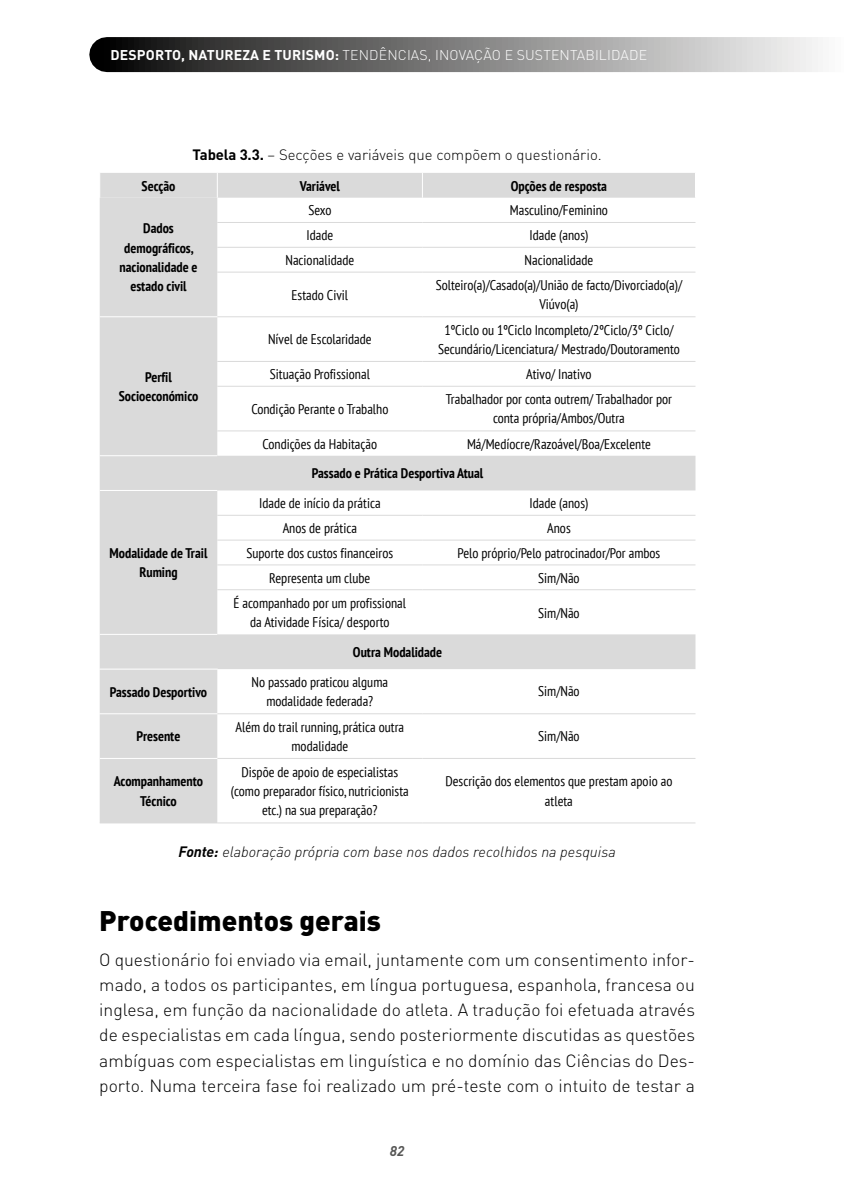
<style>
.page{position:relative;width:844px;height:1191px;background:#fff}
.page>*{position:absolute;margin:0;border:0;box-sizing:border-box;transform-origin:0 0}
.t1{font:900 28px "DINOT";color:#000}
.t2{font:300 17.5px/25.2px "DINOT";color:#000;text-align:justify}
.t3{font:italic 300 14.88px "DINOT";color:#000}
.t4{font:300 14.88px "DINOT";color:#000}
.t5{font:condensed 14px/19.2px "PT Sans";color:#000;text-align:center}
.t6{font:700 condensed 14px/19.2px "PT Sans";color:#000;text-align:center}
.t7{font:300 14px "DINOT";letter-spacing:.01em;color:#fff}
.t8{font:italic 700 14px "DINOT";color:#575756}
.s1{font-weight:700}
</style>
<div class="page">
<div style="left:107px;top:37px;width:736px;height:35px;background:linear-gradient(to right,#0d0d0c,#fdfcfc)"></div>
<svg style="left:100px;top:198px;width:595px;height:624px"></svg>
<hr style="left:217px;top:316px;width:205px;height:1px;background:#dadada">
<hr style="left:422px;top:316px;width:273px;height:1px;background:#dadada">
<hr style="left:217px;top:222px;width:205px;height:1px;background:#dadada">
<hr style="left:422px;top:222px;width:273px;height:1px;background:#dadada">
<hr style="left:217px;top:247px;width:205px;height:1px;background:#dadada">
<hr style="left:422px;top:247px;width:273px;height:1px;background:#dadada">
<hr style="left:217px;top:272px;width:205px;height:1px;background:#dadada">
<hr style="left:422px;top:272px;width:273px;height:1px;background:#dadada">
<hr style="left:100px;top:822px;width:117px;height:1px;background:#dadada">
<hr style="left:217px;top:822px;width:205px;height:1px;background:#dadada">
<hr style="left:422px;top:822px;width:273px;height:1px;background:#dadada">
<hr style="left:100px;top:316px;width:117px;height:1px;background:#fff">
<hr style="left:217px;top:361px;width:205px;height:1px;background:#dadada">
<hr style="left:422px;top:361px;width:273px;height:1px;background:#dadada">
<hr style="left:217px;top:386px;width:205px;height:1px;background:#dadada">
<hr style="left:422px;top:386px;width:273px;height:1px;background:#dadada">
<hr style="left:217px;top:430px;width:205px;height:1px;background:#dadada">
<hr style="left:422px;top:430px;width:273px;height:1px;background:#dadada">
<hr style="left:217px;top:515px;width:205px;height:1px;background:#dadada">
<hr style="left:422px;top:515px;width:273px;height:1px;background:#dadada">
<hr style="left:217px;top:539px;width:205px;height:1px;background:#dadada">
<hr style="left:422px;top:539px;width:273px;height:1px;background:#dadada">
<hr style="left:217px;top:564px;width:205px;height:1px;background:#dadada">
<hr style="left:422px;top:564px;width:273px;height:1px;background:#dadada">
<hr style="left:217px;top:589px;width:205px;height:1px;background:#dadada">
<hr style="left:422px;top:589px;width:273px;height:1px;background:#dadada">
<hr style="left:217px;top:758px;width:205px;height:1px;background:#dadada">
<hr style="left:422px;top:758px;width:273px;height:1px;background:#dadada">
<hr style="left:217px;top:713px;width:205px;height:1px;background:#dadada">
<hr style="left:422px;top:713px;width:273px;height:1px;background:#dadada">
<hr style="left:100px;top:455px;width:117px;height:1px;background:#fff">
<hr style="left:100px;top:490px;width:117px;height:1px;background:#fff">
<hr style="left:100px;top:634px;width:117px;height:1px;background:#fff">
<hr style="left:99px;top:668px;width:119px;height:1px;background:#fff">
<hr style="left:99px;top:713px;width:118px;height:1px;background:#fff">
<hr style="left:100px;top:758px;width:117px;height:1px;background:#fff">
<div style="left:100px;top:173px;width:595px;height:25px;background:#dadada"></div>
<p class="t7" style="left:110px;top:45px;width:538px"><span class="s1">DESPORTO, NATUREZA E TURISMO:</span> TENDÊNCIAS, INOVAÇÃO E SUSTENTABILIDADE</p>
<p class="t4" style="left:192px;top:145px;width:410px"><span class="s1">Tabela 3.3.</span> – Secções e variáveis que compõem o questionário.</p>
<p class="t6" style="left:142px;top:176px;width:35px">Secção</p>
<p class="t6" style="left:300px;top:176px;width:42px">Variável</p>
<p class="t6" style="left:510px;top:176px;width:98px">Opções de resposta</p>
<p class="t6" style="left:119px;top:218px;width:80px">Dados demográficos, nacionalidade e estado civil</p>
<p class="t5" style="left:308px;top:200px;width:25px">Sexo</p>
<p class="t5" style="left:510px;top:200px;width:100px">Masculino/Feminino</p>
<p class="t5" style="left:306px;top:225px;width:28px">Idade</p>
<p class="t5" style="left:529px;top:225px;width:60px">Idade (anos)</p>
<p class="t5" style="left:285px;top:250px;width:70px">Nacionalidade</p>
<p class="t5" style="left:524px;top:250px;width:70px">Nacionalidade</p>
<p class="t5" style="left:291px;top:285px;width:58px">Estado Civil</p>
<p class="t5" style="left:435px;top:275px;width:248px">Solteiro(a)/Casado(a)/União de facto/Divorciado(a)/<br>Viúvo(a)</p>
<p class="t6" style="left:119px;top:367px;width:81px">Perfil<br>Socioeconómico</p>
<p class="t6" style="left:110px;top:543px;width:99px">Modalidade de Trail<br>Ruming</p>
<p class="t5" style="left:268px;top:329px;width:105px">Nível de Escolaridade</p>
<p class="t5" style="left:438px;top:320px;width:243px">1ºCiclo ou 1ºCiclo Incompleto/2ºCiclo/3º Ciclo/<br>Secundário/Licenciatura/ Mestrado/Doutoramento</p>
<p class="t5" style="left:270px;top:364px;width:102px">Situação Profissional</p>
<p class="t5" style="left:526px;top:364px;width:67px">Ativo/ Inativo</p>
<p class="t5" style="left:251px;top:399px;width:138px">Condição Perante o Trabalho</p>
<p class="t5" style="left:446px;top:389px;width:227px">Trabalhador por conta outrem/ Trabalhador por conta própria/Ambos/Outra</p>
<p class="t5" style="left:262px;top:434px;width:116px">Condições da Habitação</p>
<p class="t5" style="left:467px;top:434px;width:185px">Má/Medíocre/Razoável/Boa/Excelente</p>
<p class="t6" style="left:312px;top:463px;width:173px">Passado e Prática Desportiva Atual</p>
<p class="t5" style="left:259px;top:493px;width:123px">Idade de início da prática</p>
<p class="t5" style="left:529px;top:493px;width:60px">Idade (anos)</p>
<p class="t5" style="left:282px;top:518px;width:76px">Anos de prática</p>
<p class="t5" style="left:547px;top:518px;width:25px">Anos</p>
<p class="t5" style="left:246px;top:543px;width:148px">Suporte dos custos financeiros</p>
<p class="t5" style="left:457px;top:543px;width:204px">Pelo próprio/Pelo patrocinador/Por ambos</p>
<p class="t5" style="left:269px;top:567px;width:103px">Representa um clube</p>
<p class="t5" style="left:538px;top:567px;width:43px">Sim/Não</p>
<p class="t5" style="left:233px;top:593px;width:174px">É acompanhado por um profissional da Atividade Física/ desporto</p>
<p class="t5" style="left:538px;top:602px;width:43px">Sim/Não</p>
<p class="t6" style="left:353px;top:642px;width:91px">Outra Modalidade</p>
<p class="t6" style="left:110px;top:682px;width:99px">Passado Desportivo</p>
<p class="t5" style="left:251px;top:672px;width:138px">No passado praticou alguma modalidade federada?</p>
<p class="t5" style="left:538px;top:681px;width:43px">Sim/Não</p>
<p class="t6" style="left:137px;top:726px;width:45px">Presente</p>
<p class="t5" style="left:235px;top:717px;width:170px">Além do trail running, prática outra modalidade</p>
<p class="t5" style="left:538px;top:726px;width:43px">Sim/Não</p>
<p class="t6" style="left:114px;top:771px;width:91px">Acompanhamento<br>Técnico</p>
<p class="t5" style="left:231px;top:762px;width:179px">Dispõe de apoio de especialistas (como preparador físico, nutricionista etc.) na sua preparação?</p>
<p class="t5" style="left:445px;top:771px;width:228px">Descrição dos elementos que prestam apoio ao atleta</p>
<p class="t3" style="left:178px;top:841px;width:438px"><span class="s1">Fonte:</span> elaboração própria com base nos dados recolhidos na pesquisa</p>
<h1 class="t1" style="left:99px;top:901px;width:283px">Procedimentos gerais</h1>
<p class="t2" style="left:99px;top:946px;width:597px">O questionário foi enviado via email, juntamente com um consentimento infor&shy;mado, a todos os participantes, em língua portuguesa, espanhola, francesa ou inglesa, em função da nacionalidade do atleta. A tradução foi efetuada através de especialistas em cada língua, sendo posteriormente discutidas as questões ambíguas com especialistas em linguística e no domínio das Ciências do Des&shy;porto. Numa terceira fase foi realizado um pré-teste com o intuito de testar a</p>
<p class="t8" style="left:390px;top:1141px;width:16px">82</p>
</div>
